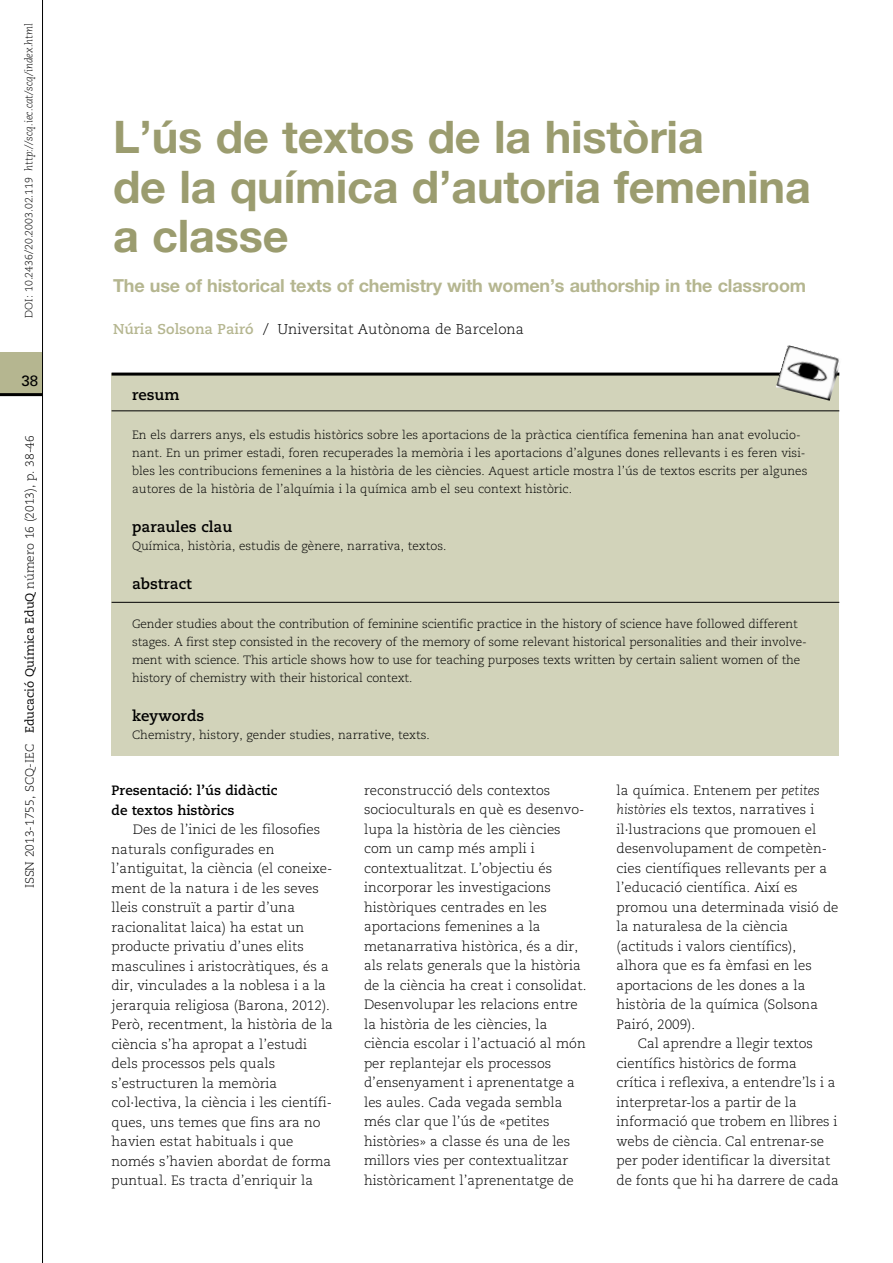
<style>
.page{position:relative;width:893px;height:1263px;background:#fff}
.page>*{position:absolute;margin:0;border:0;box-sizing:border-box;transform-origin:0 0}
.t1{font:700 45px/49.5px "Helvetica Neue LT Std";letter-spacing:-.005em;color:#9b9c6f}
.t2{font:700 18px "Helvetica Neue LT Std";letter-spacing:-.01em;color:#b5b690}
.t3{font:700 15px "Caecilia";color:#000}
.t4{font:15px "Univers";color:#000}
.t5{font:300 14.25px "Caecilia";color:#000}
.t6{font:300 13.5px/19.5px "Caecilia";color:#000}
.t7{font:700 13.5px/19.5px "Caecilia";color:#000}
.t8{font:300 12px/18px "Caecilia";color:#000}
.t9{font:italic 300 10.5px "Caecilia";color:#000}
.s1{font-style:normal}
.s2{font-weight:400}
.s3{font-weight:700;color:#b5b690}
.s4{font-style:italic}
</style>
<div class="page">
<div style="left:0;top:352px;width:43px;height:43px;background:#b5b690"></div>
<hr style="left:0;top:393px;width:43px;height:3px;background:#000">
<hr style="left:42px;top:0;width:1px;height:1263px;background:#000">
<div style="left:112px;top:373px;width:727px;height:383px;background:#d2d3ba"></div>
<hr style="left:112px;top:373px;width:727px;height:3px;background:#000">
<hr style="left:112px;top:410px;width:727px;height:1px;background:#000">
<hr style="left:112px;top:602px;width:727px;height:1px;background:#000">
<img style="left:776px;top:345px;width:64px;height:56px">
<p class="t9" style="left:23px;top:318px;width:296px;rotate:-90deg"><span class="s1">DOI: 10.2436/20.2003.02.119</span> http://scq.iec.cat/scq/index.html</p>
<p class="t4" style="left:22px;top:371px;width:18px">38</p>
<p class="t8" style="left:21px;top:888px;width:454px;rotate:-90deg">ISSN 2013-1755, SCQ-IEC <span class="s2">Educació Química EduQ</span> número 16 (2013), p. 38-46</p>
<h1 class="t1" style="left:113px;top:112px;width:699px">L’ús de textos de la història<br>de la química d’autoria femenina a classe</h1>
<h2 class="t2" style="left:113px;top:274px;width:695px">The use of historical texts of chemistry with women’s authorship in the classroom</h2>
<p class="t5" style="left:113px;top:321px;width:412px"><span class="s3">Núria Solsona Pairó</span> / Universitat Autònoma de Barcelona</p>
<p class="t3" style="left:132px;top:386px;width:49px">resum</p>
<p class="t8" style="left:132px;top:426px;width:677px">En els darrers anys, els estudis històrics sobre les aportacions de la pràctica científica femenina han anat evolucio&shy;nant. En un primer estadi, foren recuperades la memòria i les aportacions d’algunes dones rellevants i es feren visi&shy;bles les contribucions femenines a la història de les ciències. Aquest article mostra l’ús de textos escrits per algunes autores de la història de l’alquímia i la química amb el seu context històric.</p>
<p class="t3" style="left:132px;top:518px;width:102px">paraules clau</p>
<p class="t8" style="left:132px;top:537px;width:316px">Química, història, estudis de gènere, narrativa, textos.</p>
<p class="t3" style="left:132px;top:575px;width:61px">abstract</p>
<p class="t8" style="left:132px;top:615px;width:676px">Gender studies about the contribution of feminine scientific practice in the history of science have followed different stages. A first step consisted in the recovery of the memory of some relevant historical personalities and their involve&shy;ment with science. This article shows how to use for teaching purposes texts written by certain salient women of the history of chemistry with their historical context.</p>
<p class="t3" style="left:132px;top:707px;width:74px">keywords</p>
<p class="t8" style="left:132px;top:726px;width:299px">Chemistry, history, gender studies, narrative, texts.</p>
<p class="t7" style="left:112px;top:781px;width:167px">Presentació: l’ús didàctic de textos històrics</p>
<p class="t6" style="left:112px;top:820px;width:223px;text-indent:21px">Des de l’inici de les filosofies naturals configurades en l’antiguitat, la ciència (el coneixe&shy;ment de la natura i de les seves lleis construït a partir d’una racionalitat laica) ha estat un producte privatiu d’unes elits masculines i aristocràtiques, és a dir, vinculades a la noblesa i a la jerarquia religiosa (Barona, 2012).<br>Però, recentment, la història de la ciència s’ha apropat a l’estudi dels processos pels quals s’estructuren la memòria col·lectiva, la ciència i les científi&shy;ques, uns temes que fins ara no havien estat habituals i que només s’havien abordat de forma puntual. Es tracta d’enriquir la</p>
<p class="t6" style="left:364px;top:781px;width:224px">reconstrucció dels contextos socioculturals en què es desenvo&shy;lupa la història de les ciències com un camp més ampli i contextualitzat. L’objectiu és incorporar les investigacions històriques centrades en les aportacions femenines a la metanarrativa històrica, és a dir, als relats generals que la història de la ciència ha creat i consolidat.<br>Desenvolupar les relacions entre la història de les ciències, la ciència escolar i l’actuació al món per replantejar els processos d’ensenyament i aprenentatge a les aules. Cada vegada sembla més clar que l’ús de «petites històries» a classe és una de les millors vies per contextualitzar històricament l’aprenentatge de</p>
<p class="t6" style="left:617px;top:781px;width:205px">la química. Entenem per <span class="s4">petites</span></p>
<p class="t6" style="left:617px;top:800px;width:199px"><span class="s4">històries</span> els textos, narratives i</p>
<p class="t6" style="left:617px;top:820px;width:201px">il·lustracions que promouen el</p>
<p class="t6" style="left:617px;top:839px;width:212px">desenvolupament de competèn-</p>
<p class="t6" style="left:617px;top:859px;width:212px">cies científiques rellevants per a</p>
<p class="t6" style="left:617px;top:878px;width:183px">l’educació científica. Així es</p>
<p class="t6" style="left:617px;top:898px;width:223px">promou una determinada visió de</p>
<p class="t6" style="left:617px;top:917px;width:173px">la naturalesa de la ciència</p>
<p class="t6" style="left:617px;top:937px;width:181px">(actituds i valors científics),</p>
<p class="t6" style="left:617px;top:956px;width:197px">alhora que es fa èmfasi en les</p>
<p class="t6" style="left:617px;top:976px;width:190px">aportacions de les dones a la</p>
<p class="t6" style="left:617px;top:995px;width:203px">història de la química (Solsona</p>
<p class="t6" style="left:617px;top:1015px;width:80px">Pairó, 2009).</p>
<p class="t6" style="left:638px;top:1034px;width:177px">Cal aprendre a llegir textos</p>
<p class="t6" style="left:617px;top:1054px;width:182px">científics històrics de forma</p>
<p class="t6" style="left:617px;top:1073px;width:220px">crítica i reflexiva, a entendre’ls i a</p>
<p class="t6" style="left:617px;top:1093px;width:182px">interpretar-los a partir de la</p>
<p class="t6" style="left:617px;top:1112px;width:222px">informació que trobem en llibres i</p>
<p class="t6" style="left:617px;top:1132px;width:209px">webs de ciència. Cal entrenar-se</p>
<p class="t6" style="left:617px;top:1151px;width:215px">per poder identificar la diversitat</p>
<p class="t6" style="left:617px;top:1171px;width:224px">de fonts que hi ha darrere de cada</p>
</div>
